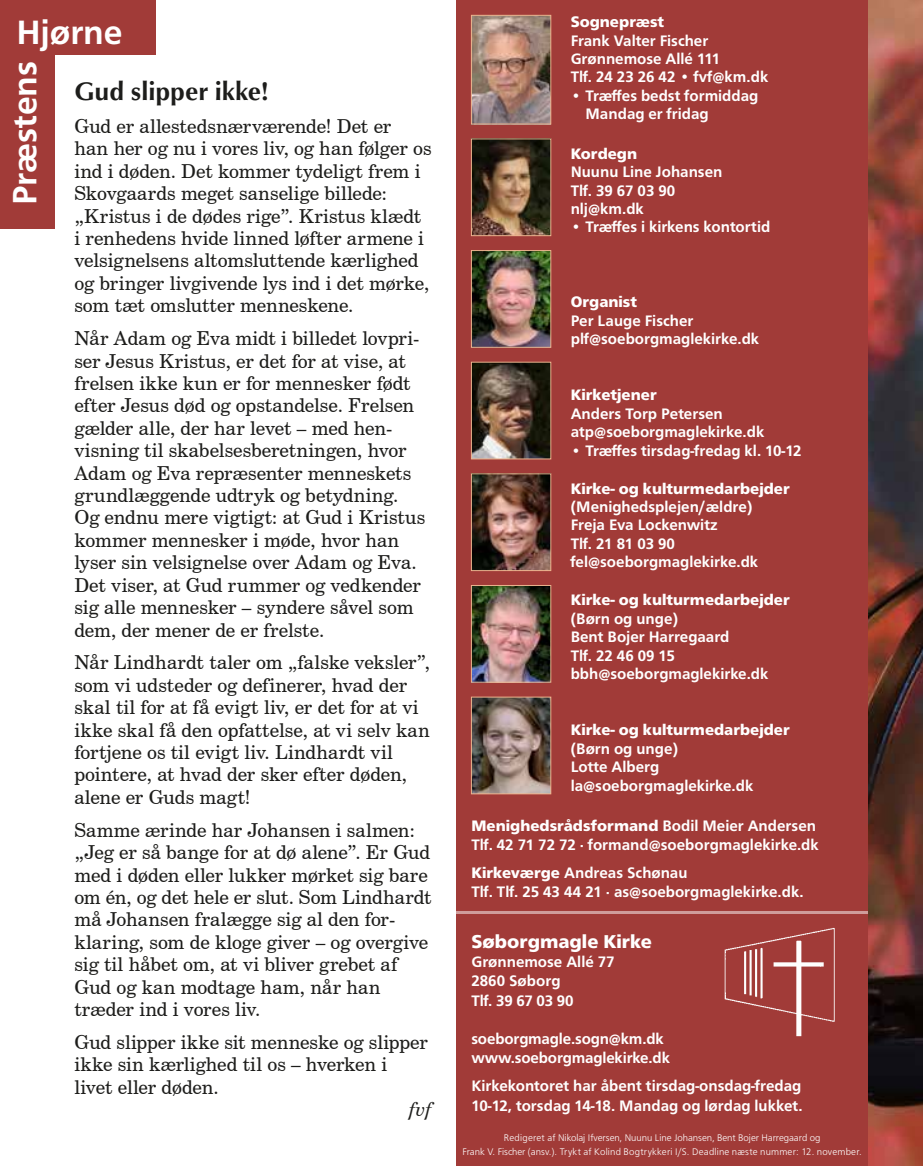
<style>
.page{position:relative;width:923px;height:1166px;background:#fff}
.page>*{position:absolute;margin:0;border:0;box-sizing:border-box;transform-origin:0 0}
.t1{font:700 35px "Graphein Pro";color:#fff}
.t2{font:700 26.25px "Ophian";color:#1d1d1b}
.t3{font:19.25px/22.4px "Century Schoolbook BT";letter-spacing:-.005em;color:#1d1d1b}
.t4{font:900 19.25px "Graphein Pro";color:#fff}
.t5{font:italic 19.25px "Century Schoolbook BT";color:#1d1d1b}
.t6{font:700 15.75px/18.4px "Graphein Pro";color:#fff}
.t7{font:900 15.75px "Graphein Pro";color:#fff}
.t8{font:300 9.97px/14px "Graphein Pro";color:#fff;text-align:center}
.s1{font-weight:900}
</style>
<div class="page">
<img style="left:868px;top:0;width:55px;height:1166px">
<div style="left:456px;top:0;width:412px;height:1166px;background:#a13b38"></div>
<div style="left:0;top:0;width:156px;height:55px;background:#a13b38"></div>
<div style="left:0;top:6px;width:55px;height:223px;background:#a13b38"></div>
<img style="left:724px;top:928px;width:111px;height:109px">
<hr style="left:456px;top:912px;width:412px;height:2px;background:#fff">
<img style="left:473px;top:699px;width:76px;height:93px">
<div style="left:471px;top:697px;width:80px;height:97px;border:1px solid #edb38e"></div>
<img style="left:473px;top:140px;width:76px;height:94px">
<div style="left:471px;top:138px;width:80px;height:98px;border:1px solid #edb38e"></div>
<img style="left:473px;top:364px;width:76px;height:93px">
<div style="left:471px;top:362px;width:80px;height:97px;border:1px solid #edb38e"></div>
<img style="left:473px;top:475px;width:76px;height:94px">
<div style="left:471px;top:473px;width:80px;height:98px;border:1px solid #edb38e"></div>
<img style="left:473px;top:17px;width:76px;height:105px">
<div style="left:471px;top:15px;width:80px;height:109px;border:1px solid #edb38e"></div>
<img style="left:473px;top:252px;width:76px;height:94px">
<div style="left:471px;top:250px;width:80px;height:98px;border:1px solid #edb38e"></div>
<img style="left:473px;top:587px;width:76px;height:94px">
<div style="left:471px;top:585px;width:80px;height:98px;border:1px solid #edb38e"></div>
<h1 class="t1" style="left:17px;top:12px;width:107px">Hjørne</h1>
<h1 class="t1" style="left:5px;top:205px;width:145px;rotate:-90deg">Præstens</h1>
<h2 class="t2" style="left:74px;top:76px;width:196px">Gud slipper ikke!</h2>
<p class="t3" style="left:74px;top:115px;width:359px">Gud er allestedsnærværende! Det er<br>han her og nu i vores liv, og han følger os ind i døden. Det kommer tydeligt frem i Skovgaards meget sanselige billede: „Kristus i de dødes rige”. Kristus klædt i renhedens hvide linned løfter armene i velsignelsens altomsluttende kærlighed og bringer livgivende lys ind i det mørke, som tæt omslutter menneskene.</p>
<p class="t3" style="left:74px;top:327px;width:352px">Når Adam og Eva midt i billedet lovpri&shy;ser Jesus Kristus, er det for at vise, at frelsen ikke kun er for mennesker født efter Jesus død og opstandelse. Frelsen gælder alle, der har levet – med hen&shy;visning til skabelsesberetningen, hvor Adam og Eva repræsenter menneskets grundlæggende udtryk og betydning.<br>Og endnu mere vigtigt: at Gud i Kristus kommer mennesker i møde, hvor han lyser sin velsignelse over Adam og Eva.<br>Det viser, at Gud rummer og vedkender sig alle mennesker – syndere såvel som dem, der mener de er frelste.</p>
<p class="t3" style="left:74px;top:651px;width:357px">Når Lindhardt taler om „falske veksler”, som vi udsteder og definerer, hvad der skal til for at få evigt liv, er det for at vi ikke skal få den opfattelse, at vi selv kan fortjene os til evigt liv. Lindhardt vil pointere, at hvad der sker efter døden, alene er Guds magt!</p>
<p class="t3" style="left:74px;top:818px;width:359px">Samme ærinde har Johansen i salmen: „Jeg er så bange for at dø alene”. Er Gud med i døden eller lukker mørket sig bare om én, og det hele er slut. Som Lindhardt må Johansen fralægge sig al den for&shy;klaring, som de kloge giver – og overgive sig til håbet om, at vi bliver grebet af Gud og kan modtage ham, når han træder ind i vores liv.</p>
<p class="t3" style="left:74px;top:1031px;width:355px">Gud slipper ikke sit menneske og slipper ikke sin kærlighed til os – hverken i livet eller døden.</p>
<p class="t5" style="left:409px;top:1097px;width:24px">fvf</p>
<p class="t7" style="left:570px;top:13px;width:95px">Sognepræst</p>
<p class="t6" style="left:570px;top:31px;width:199px">Frank Valter Fischer<br>Grønnemose Allé 111<br>Tlf. 24 23 26 42 • fvf@km.dk</p>
<p class="t6" style="left:585px;top:86px;width:174px;text-indent:-15px">• Træffes bedst formiddag<br>Mandag er fridag</p>
<p class="t7" style="left:570px;top:144px;width:68px">Kordegn</p>
<p class="t6" style="left:570px;top:163px;width:153px">Nuunu Line Johansen<br>Tlf. 39 67 03 90 nlj@km.dk</p>
<p class="t6" style="left:570px;top:218px;width:201px">• Træffes i kirkens kontortid</p>
<p class="t7" style="left:570px;top:293px;width:68px">Organist</p>
<p class="t6" style="left:570px;top:311px;width:190px">Per Lauge Fischer plf@soeborgmaglekirke.dk</p>
<p class="t7" style="left:570px;top:386px;width:88px">Kirketjener</p>
<p class="t6" style="left:570px;top:404px;width:195px">Anders Torp Petersen atp@soeborgmaglekirke.dk</p>
<p class="t6" style="left:570px;top:441px;width:233px">• Træffes tirsdag-fredag kl. 10-12</p>
<p class="t7" style="left:570px;top:479px;width:221px">Kirke- og kulturmedarbejder</p>
<p class="t6" style="left:570px;top:498px;width:189px">(Menighedsplejen/ældre)<br>Freja Eva Lockenwitz<br>Tlf. 21 81 03 90 fel@soeborgmaglekirke.dk</p>
<p class="t7" style="left:570px;top:591px;width:221px">Kirke- og kulturmedarbejder</p>
<p class="t6" style="left:570px;top:609px;width:199px">(Børn og unge)<br>Bent Bojer Harregaard<br>Tlf. 22 46 09 15 bbh@soeborgmaglekirke.dk</p>
<p class="t7" style="left:570px;top:721px;width:221px">Kirke- og kulturmedarbejder</p>
<p class="t6" style="left:570px;top:739px;width:184px">(Børn og unge)<br>Lotte Alberg la@soeborgmaglekirke.dk</p>
<p class="t6" style="left:471px;top:816px;width:349px;line-height:19.2px"><span class="s1">Menighedsrådsformand</span> Bodil Meier Andersen<br>Tlf. 42 71 72 72 · formand@soeborgmaglekirke.dk</p>
<p class="t6" style="left:471px;top:863px;width:334px;line-height:19.2px"><span class="s1">Kirkeværge</span> Andreas Schønau<br>Tlf. Tlf. 25 43 44 21 · as@soeborgmaglekirke.dk.</p>
<p class="t4" style="left:471px;top:930px;width:182px">Søborgmagle Kirke</p>
<p class="t6" style="left:471px;top:952px;width:145px;line-height:19.2px">Grønnemose Allé 77<br>2860 Søborg<br>Tlf. 39 67 03 90</p>
<p class="t6" style="left:471px;top:1029px;width:200px;line-height:19.2px">soeborgmagle.sogn@km.dk www.soeborgmaglekirke.dk</p>
<p class="t6" style="left:471px;top:1076px;width:333px;line-height:19.2px">Kirkekontoret har åbent tirsdag-onsdag-fredag<br>10-12, torsdag 14-18. Mandag og lørdag lukket.</p>
<p class="t8" style="left:462px;top:1131px;width:401px">Redigeret af Nikolaj Ifversen, Nuunu Line Johansen, Bent Bojer Harregaard og<br>Frank V. Fischer (ansv.). Trykt af Kolind Bogtrykkeri I/S. Deadline næste nummer: 12. november.</p>
</div>
